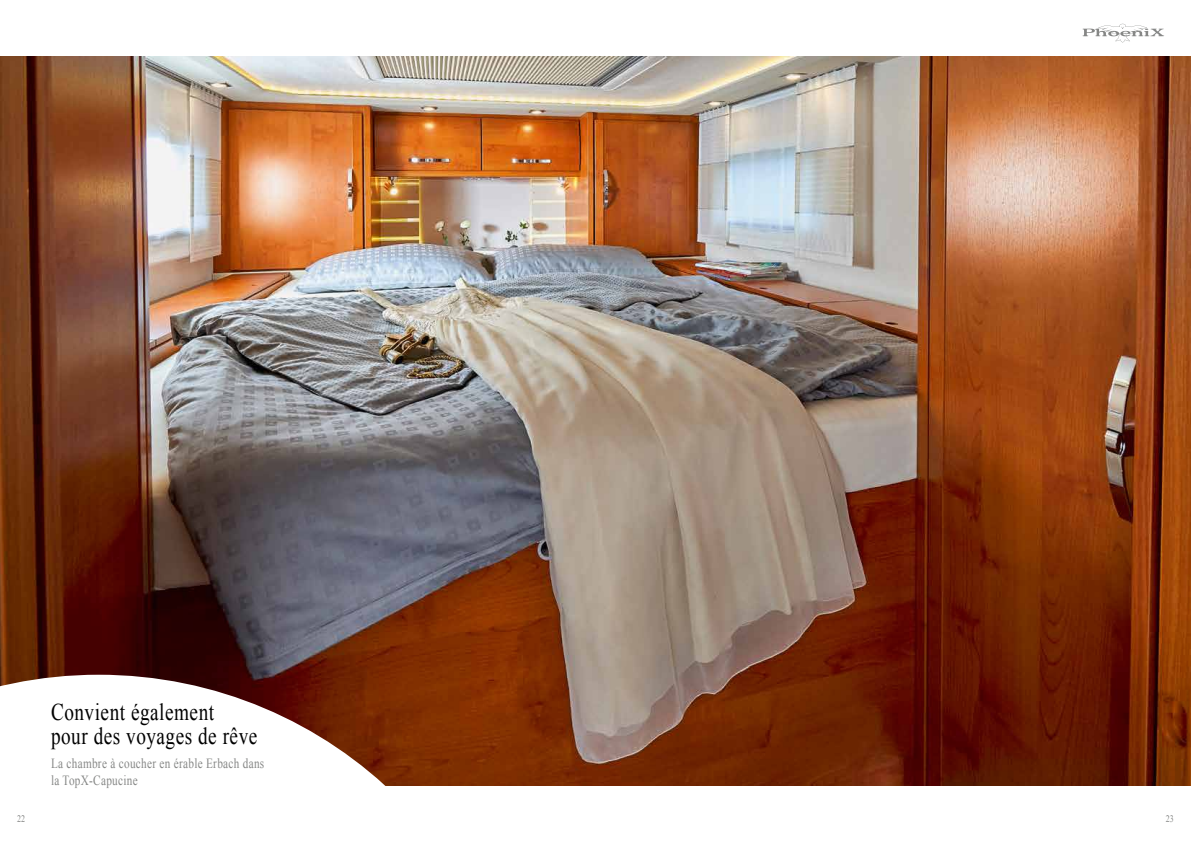
<style>
.page{position:relative;width:1191px;height:842px;background:#fff}
.page>*{position:absolute;margin:0;border:0;box-sizing:border-box;transform-origin:0 0}
.t1{font:24px/24px "Times New Roman";letter-spacing:.025em;color:#000;scale:.8 1}
.t2{font:14px/16.8px "Times New Roman";letter-spacing:.025em;color:#868786;scale:.8 1}
.t3{font:10px "Times New Roman";color:#868786;scale:.8 1}
</style>
<div class="page">
<img style="left:0;top:57px;width:1191px;height:728px">
<svg style="left:0;top:675px;width:524px;height:111px"></svg>
<svg style="left:1082px;top:24px;width:82px;height:19px"></svg>
<h1 class="t1" style="left:51px;top:699px;width:259px">Convient également<br>pour des voyages de rêve</h1>
<p class="t2" style="left:51px;top:754px;width:268px">La chambre à coucher en érable Erbach dans la TopX-Capucine</p>
<p class="t3" style="left:17px;top:812px;width:11px">22</p>
<p class="t3" style="left:1166px;top:812px;width:11px">23</p>
</div>
